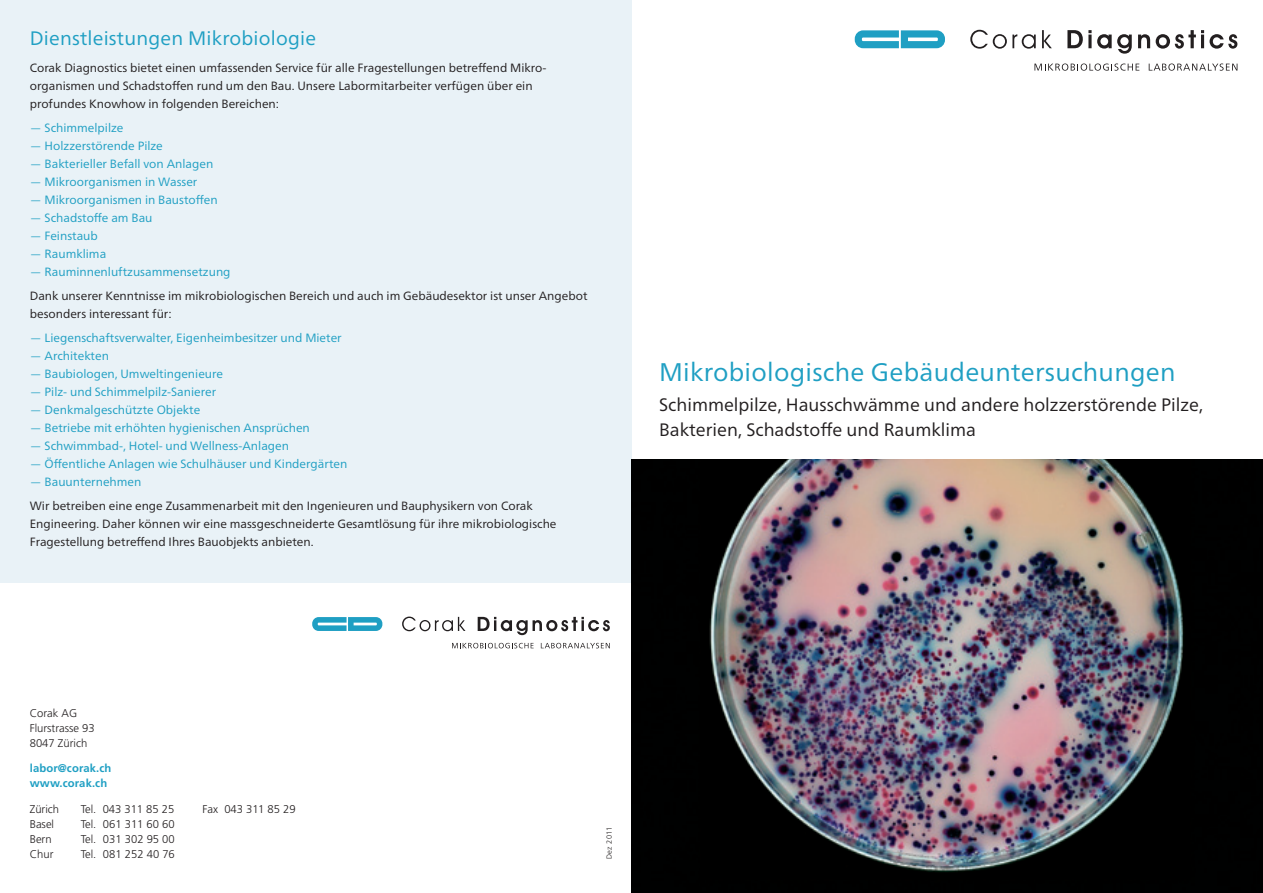
<style>
.page{position:relative;width:1263px;height:893px;background:#fff}
.page>*{position:absolute;margin:0;border:0;box-sizing:border-box;transform-origin:0 0}
.t1{font:25.5px "Frutiger Neue LT Pro";letter-spacing:.01em;color:#1f9fc3}
.t2{font:19.5px "Frutiger Neue LT Pro";letter-spacing:.01em;color:#1f9fc3}
.t3{font:18px/25.5px "Frutiger Neue LT Pro";color:#231f20}
.t4{font:12px/18px "Frutiger Neue LT Pro";color:#231f20}
.t5{font:12px "Frutiger Neue LT Pro";color:#1f9fc3}
.t6{font:300 11.25px/15px "Frutiger";color:#231f20}
.t7{font:700 11.25px/15px "Frutiger";letter-spacing:.01em;color:#1f9fc3}
.t8{font:300 7.5px "Frutiger";letter-spacing:.025em;color:#231f20}
</style>
<div class="page">
<div style="left:0;top:0;width:631px;height:583px;background:#e9f2f7"></div>
<img style="left:631px;top:459px;width:632px;height:434px">
<svg style="left:402px;top:617px;width:63px;height:14px"></svg>
<svg style="left:478px;top:617px;width:132px;height:18px"></svg>
<svg style="left:452px;top:643px;width:82px;height:5px"></svg>
<svg style="left:541px;top:643px;width:69px;height:5px"></svg>
<svg style="left:312px;top:617px;width:70px;height:14px"></svg>
<svg style="left:970px;top:30px;width:66px;height:19px"></svg>
<svg style="left:1042px;top:30px;width:10px;height:18px"></svg>
<svg style="left:1067px;top:30px;width:24px;height:18px"></svg>
<svg style="left:1097px;top:34px;width:35px;height:20px"></svg>
<svg style="left:1138px;top:34px;width:12px;height:14px"></svg>
<svg style="left:1156px;top:30px;width:81px;height:19px"></svg>
<svg style="left:1034px;top:64px;width:105px;height:7px"></svg>
<svg style="left:1149px;top:64px;width:88px;height:7px"></svg>
<svg style="left:855px;top:30px;width:90px;height:18px"></svg>
<h2 class="t2" style="left:30px;top:26px;width:288px">Dienstleistungen Mikrobiologie</h2>
<p class="t4" style="left:30px;top:58px;width:518px">Corak Diagnostics bietet einen umfassenden Service für alle Fragestellungen betreffend Mikro&shy;organismen und Schadstoffen rund um den Bau. Unsere Labormitarbeiter verfügen über ein profundes Knowhow in folgenden Bereichen:</p>
<p class="t5" style="left:30px;top:120px;width:95px">— Schimmelpilze</p>
<p class="t5" style="left:30px;top:138px;width:135px">— Holzzerstörende Pilze</p>
<p class="t5" style="left:30px;top:156px;width:185px">— Bakterieller Befall von Anlagen</p>
<p class="t5" style="left:30px;top:174px;width:169px">— Mikroorganismen in Wasser</p>
<p class="t5" style="left:30px;top:192px;width:189px">— Mikroorganismen in Baustoffen</p>
<p class="t5" style="left:30px;top:210px;width:124px">— Schadstoffe am Bau</p>
<p class="t5" style="left:30px;top:228px;width:70px">— Feinstaub</p>
<p class="t5" style="left:30px;top:246px;width:78px">— Raumklima</p>
<p class="t5" style="left:30px;top:264px;width:202px">— Rauminnenluftzusammensetzung</p>
<p class="t4" style="left:30px;top:286px;width:559px">Dank unserer Kenntnisse im mikrobiologischen Bereich und auch im Gebäudesektor ist unser Angebot besonders interessant für:</p>
<p class="t5" style="left:30px;top:330px;width:313px">— Liegenschaftsverwalter, Eigenheimbesitzer und Mieter</p>
<p class="t5" style="left:30px;top:348px;width:81px">— Architekten</p>
<p class="t5" style="left:30px;top:366px;width:195px">— Baubiologen, Umweltingenieure</p>
<p class="t5" style="left:30px;top:384px;width:188px">— Pilz- und Schimmelpilz-Sanierer</p>
<p class="t5" style="left:30px;top:402px;width:172px">— Denkmalgeschützte Objekte</p>
<p class="t5" style="left:30px;top:420px;width:282px">— Betriebe mit erhöhten hygienischen Ansprüchen</p>
<p class="t5" style="left:30px;top:438px;width:261px">— Schwimmbad-, Hotel- und Wellness-Anlagen</p>
<p class="t5" style="left:30px;top:456px;width:319px">— Öffentliche Anlagen wie Schulhäuser und Kindergärten</p>
<p class="t5" style="left:30px;top:474px;width:113px">— Bauunternehmen</p>
<p class="t4" style="left:30px;top:496px;width:528px">Wir betreiben eine enge Zusammenarbeit mit den Ingenieuren und Bauphysikern von Corak<br>Engineering. Daher können wir eine massgeschneiderte Gesamtlösung für ihre mikrobiologische<br>Fragestellung betreffend Ihres Bauobjekts anbieten.</p>
<h1 class="t1" style="left:659px;top:356px;width:518px">Mikrobiologische Gebäudeuntersuchungen</h1>
<h3 class="t3" style="left:659px;top:392px;width:545px">Schimmelpilze, Hausschwämme und andere holzzerstörende Pilze,<br>Bakterien, Schadstoffe und Raumklima</h3>
<p class="t6" style="left:30px;top:705px;width:67px">Corak AG<br>Flurstrasse 93<br>8047 Zürich</p>
<p class="t7" style="left:30px;top:761px;width:83px">labor@corak.ch www.corak.ch</p>
<p class="t6" style="left:30px;top:801px;width:31px">Zürich<br>Basel<br>Bern<br>Chur</p>
<p class="t6" style="left:81px;top:801px;width:95px">Tel. 043 311 85 25</p>
<p class="t6" style="left:202px;top:801px;width:95px">Fax 043 311 85 29</p>
<p class="t6" style="left:81px;top:816px;width:95px;text-align:justify">Tel. 061 311 60 60<br>Tel. 031 302 95 00<br>Tel. 081 252 40 76</p>
<p class="t8" style="left:605px;top:859px;width:34px;rotate:-90deg">Dez 2011</p>
</div>
